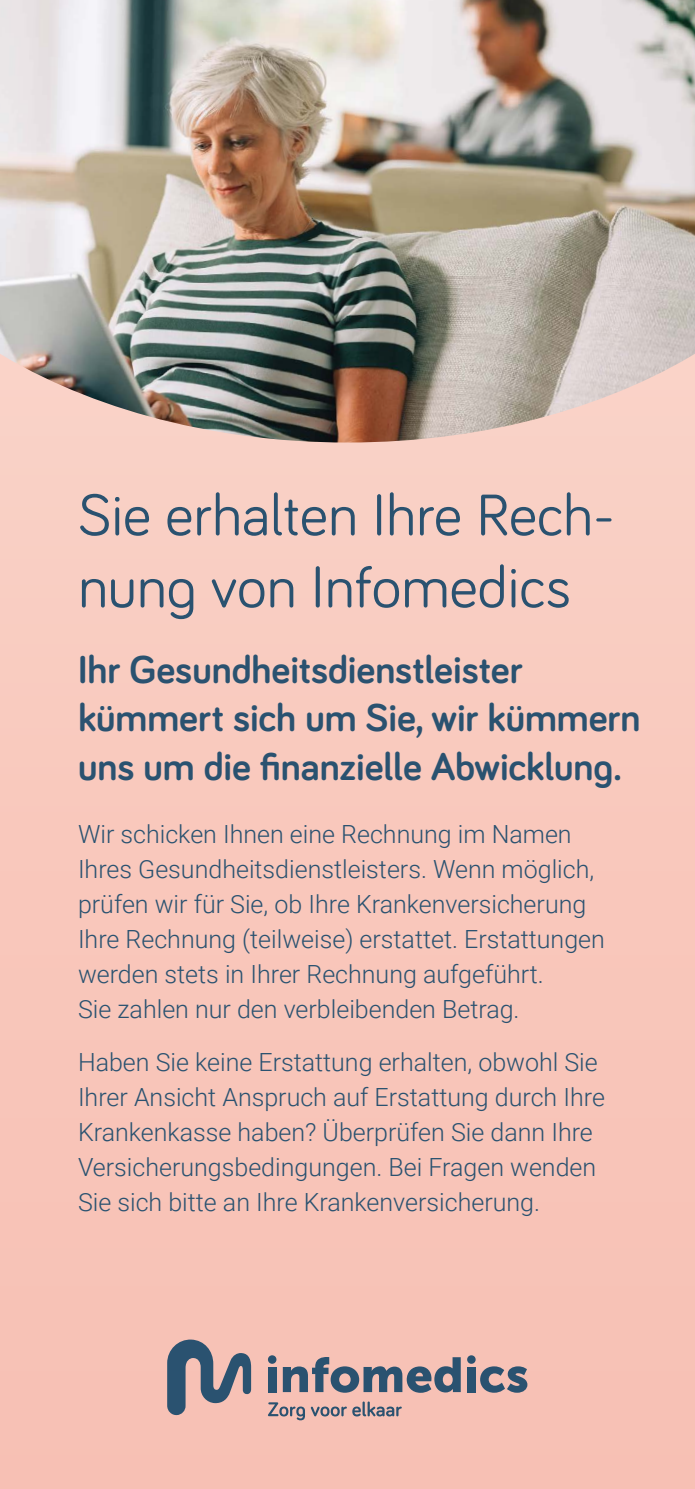
<style>
.page{position:relative;width:695px;height:1489px;background:#fff}
.page>*{position:absolute;margin:0;border:0;box-sizing:border-box;transform-origin:0 0}
.t1{font:60px/72px "Bariol";color:#2a5270}
.t2{font:700 40px/48px "Bariol";color:#2a5270}
.t3{font:300 25px/35px "Roboto";color:#2a5270}
</style>
<div class="page">
<div style="left:0;top:0;width:694px;height:1488px;background:#f9c7bb"></div>
<img style="left:0;top:0;width:694px;height:442px">
<svg style="left:167px;top:1339px;width:84px;height:76px"></svg>
<div style="left:268px;top:1366px;width:8px;height:25px;background:#2a5270"></div>
<svg style="left:283px;top:1357px;width:177px;height:35px"></svg>
<svg style="left:268px;top:1355px;width:8px;height:8px"></svg>
<svg style="left:467px;top:1355px;width:60px;height:37px"></svg>
<svg style="left:268px;top:1402px;width:37px;height:18px"></svg>
<svg style="left:311px;top:1401px;width:91px;height:15px"></svg>
<h1 class="t1" style="left:78px;top:476px;width:538px">Sie erhalten Ihre Rech&shy;nung von Infomedics</h1>
<h2 class="t2" style="left:78px;top:644px;width:564px">Ihr Gesundheitsdienstleister kümmert sich um Sie, wir kümmern uns um die finanzielle Abwicklung.</h2>
<p class="t3" style="left:78px;top:815px;width:528px">Wir schicken Ihnen eine Rechnung im Namen Ihres Gesundheitsdienstleisters. Wenn möglich, prüfen wir für Sie, ob Ihre Krankenversicherung Ihre Rechnung (teilweise) erstattet. Erstattungen werden stets in Ihrer Rechnung aufgeführt.<br>Sie zahlen nur den verbleibenden Betrag.</p>
<p class="t3" style="left:78px;top:1043px;width:528px">Haben Sie keine Erstattung erhalten, obwohl Sie Ihrer Ansicht Anspruch auf Erstattung durch Ihre Krankenkasse haben? Überprüfen Sie dann Ihre Versicherungsbedingungen. Bei Fragen wenden Sie sich bitte an Ihre Krankenversicherung.</p>
</div>
